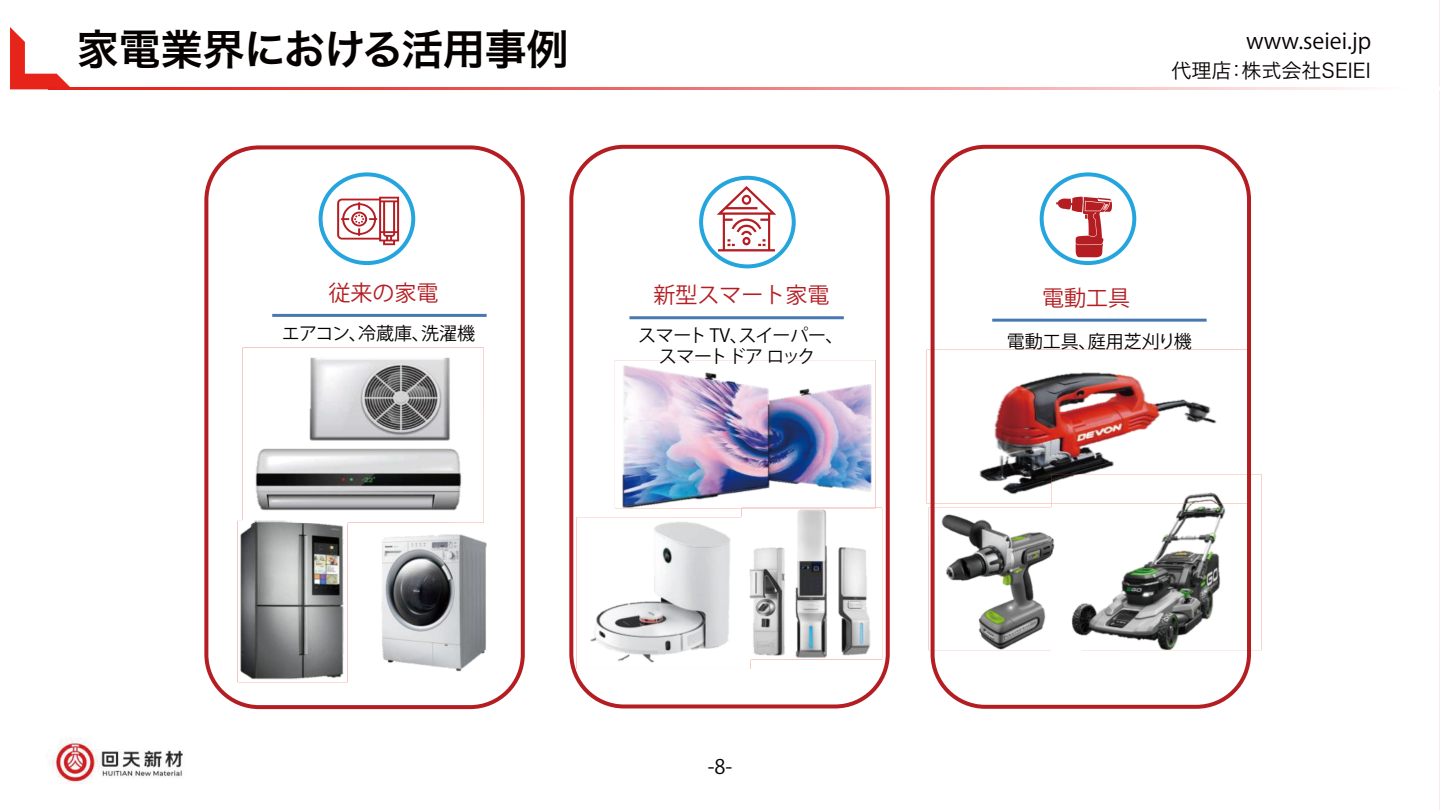
<style>
.page{position:relative;width:1440px;height:810px;background:#fff}
.page>*{position:absolute;margin:0;border:0;box-sizing:border-box;transform-origin:0 0}
.t1{font:42px "Hira Kaku Pro W6";letter-spacing:-.015em;color:#060101}
.t2{font:22px "Koz Go Pr 6 N";color:#b41e23}
.t3{font:22px "Koz Go Pr 6 N";color:#060101}
.t4{font:20px "Hira Kaku Pro W3";color:#060101}
.t5{font:20px "Koz Go Pr 6 N";color:#060101}
.t6{font:18px "Koz Go Pr 6 N";letter-spacing:-.01em;color:#060101}
.t7{font:18px/21.6px "Koz Go Pr 6 N";letter-spacing:-.03em;color:#060101;text-align:center}
</style>
<div class="page">
<img style="left:10px;top:0;width:1430px;height:810px">
<img style="left:243px;top:347px;width:241px;height:176px">
<img style="left:238px;top:521px;width:110px;height:161px">
<img style="left:243px;top:521px;width:105px;height:2px">
<img style="left:369px;top:532px;width:133px;height:146px">
<img style="left:615px;top:360px;width:261px;height:148px">
<img style="left:576px;top:517px;width:174px;height:152px">
<img style="left:742px;top:508px;width:140px;height:152px">
<img style="left:742px;top:508px;width:134px;height:1px">
<img style="left:742px;top:517px;width:8px;height:143px">
<img style="left:1051px;top:474px;width:211px;height:176px">
<img style="left:928px;top:508px;width:123px;height:142px">
<img style="left:1051px;top:508px;width:29px;height:142px">
<img style="left:927px;top:350px;width:319px;height:154px">
<img style="left:1051px;top:474px;width:195px;height:30px">
<hr style="left:272px;top:314px;width:215px;height:3px;background:#4878b0">
<hr style="left:629px;top:316px;width:215px;height:3px;background:#4878b0">
<hr style="left:992px;top:319px;width:215px;height:3px;background:#4878b0">
<div style="left:204px;top:145px;width:321px;height:564px;border:4px solid #b41e23;border-radius:53px"></div>
<div style="left:319px;top:172px;width:96px;height:93px;border:4px solid #25a5de;border-radius:50%"></div>
<div style="left:699px;top:176px;width:97px;height:92px;border:4px solid #25a5de;border-radius:50%"></div>
<div style="left:1040px;top:172px;width:96px;height:93px;border:4px solid #25a5de;border-radius:50%"></div>
<div style="left:569px;top:145px;width:321px;height:563px;border:4px solid #b41e23;border-radius:53px"></div>
<div style="left:931px;top:145px;width:320px;height:564px;border:4px solid #b41e23;border-radius:53px"></div>
<svg style="left:337px;top:197px;width:62px;height:48px"></svg>
<svg style="left:717px;top:186px;width:59px;height:65px"></svg>
<svg style="left:1056px;top:197px;width:56px;height:61px"></svg>
<svg style="left:10px;top:27px;width:62px;height:62px"></svg>
<svg style="left:48px;top:87px;width:1392px;height:2px;background:#ef8382"></svg>
<div style="left:1256px;top:751px;width:144px;height:38px;background:#fff"></div>
<h1 class="t1" style="left:77px;top:12px;width:493px">家電業界における活用事例</h1>
<p class="t3" style="left:1246px;top:29px;width:126px">www.seiei.jp</p>
<p class="t4" style="left:1172px;top:52px;width:201px">代理店：株式会社SEIEI</p>
<p class="t2" style="left:328px;top:281px;width:111px">従来の家電</p>
<p class="t6" style="left:282px;top:323px;width:195px">エアコン、冷蔵庫、洗濯機</p>
<p class="t2" style="left:654px;top:283px;width:177px">新型スマート家電</p>
<p class="t2" style="left:1042px;top:286px;width:89px">電動工具</p>
<p class="t7" style="left:638px;top:325px;width:207px">スマート TV、スイーパー、スマート ドア ロック</p>
<p class="t6" style="left:1007px;top:331px;width:187px">電動工具、庭用芝刈り機</p>
<p class="t5" style="left:708px;top:755px;width:26px">-8-</p>
</div>
